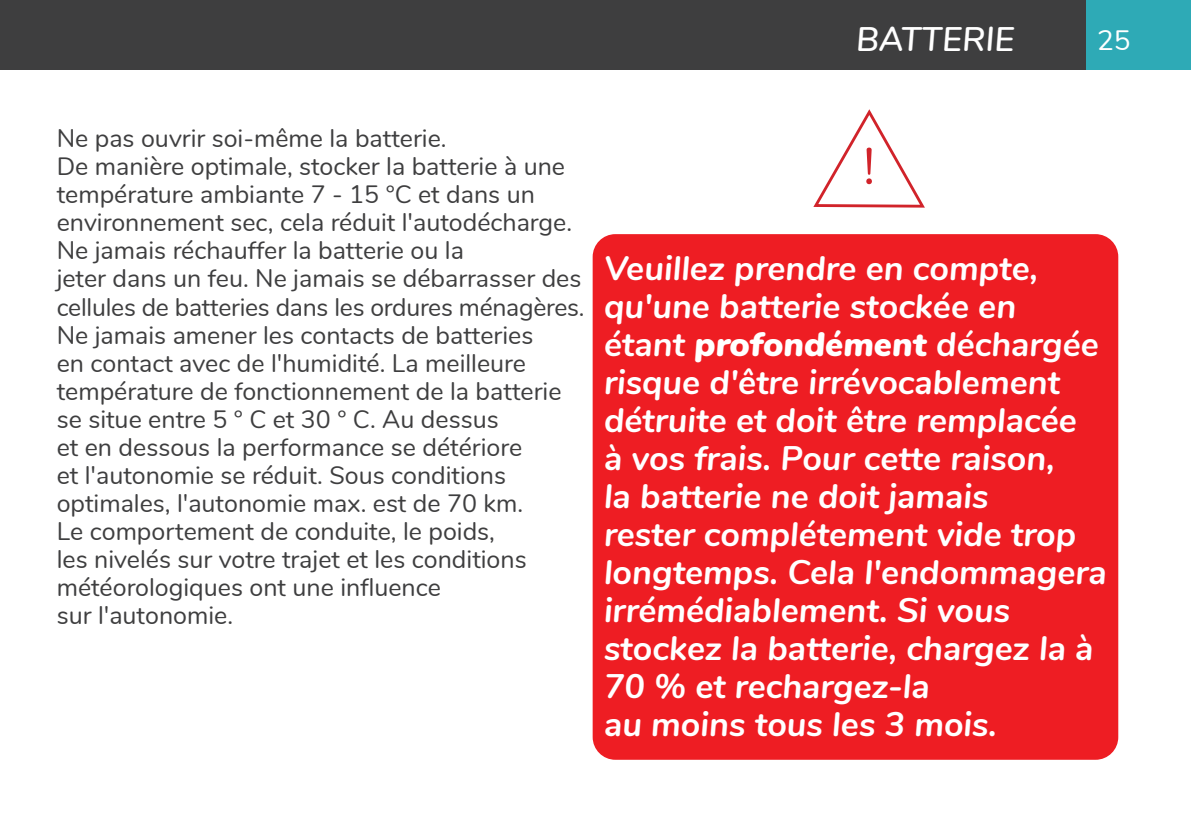
<style>
.page{position:relative;width:1191px;height:840px;background:#fff}
.page>*{position:absolute;margin:0;border:0;box-sizing:border-box;transform-origin:0 0}
.nom_en_blanc{font:51.2px "Nunito";color:#d1232a}
.ATTENTION_EN_ROUGE{font:italic 700 34px/38px "Nunito";color:#fff}
.GROS_TITRE_A_DROITE{font:italic 600 34px "Nunito";color:#fff}
.t1{font:28px "Nunito";color:#fff}
.TEXTE{font:25px/28px "Nunito";color:#3e3e3f}
.s1{font-weight:900}
</style>
<div class="page">
<div style="left:1085px;top:0;width:106px;height:70px;background:#2eaab6"></div>
<div style="left:0;top:0;width:1085px;height:70px;background:#3e3e3f"></div>
<svg style="left:813px;top:109px;width:112px;height:99px"></svg>
<div style="left:592px;top:234px;width:526px;height:525px;background:#ee1d23;border-radius:23px"></div>
<p class="GROS_TITRE_A_DROITE" style="left:856px;top:14px;width:160px">BATTERIE</p>
<p class="t1" style="left:1097px;top:20px;width:35px">25</p>
<p class="TEXTE" style="left:57px;top:123px;width:391px">Ne pas ouvrir soi-même la batterie.</p>
<p class="TEXTE" style="left:57px;top:151px;width:517px">De manière optimale, stocker la batterie à une température ambiante 7 - 15 °C et dans un environnement sec, cela réduit l'autodécharge.</p>
<p class="TEXTE" style="left:57px;top:235px;width:529px">Ne jamais réchauffer la batterie ou la<br>jeter dans un feu. Ne jamais se débarrasser des cellules de batteries dans les ordures ménagères.<br>Ne jamais amener les contacts de batteries<br>en contact avec de l'humidité. La meilleure température de fonctionnement de la batterie se situe entre 5 ° C et 30 ° C. Au dessus<br>et en dessous la performance se détériore<br>et l'autonomie se réduit. Sous conditions optimales, l'autonomie max. est de 70 km.<br>Le comportement de conduite, le poids,<br>les nivelés sur votre trajet et les conditions météorologiques ont une influence<br>sur l'autonomie.</p>
<p class="nom_en_blanc" style="left:863px;top:128px;width:13px">!</p>
<p class="ATTENTION_EN_ROUGE" style="left:604px;top:247px;width:504px">Veuillez prendre en compte, qu'une batterie stockée en<br>étant <span class="s1">profondément</span> déchargée risque d'être irrévocablement détruite et doit être remplacée<br>à vos frais. Pour cette raison,<br>la batterie ne doit jamais<br>rester complétement vide trop longtemps. Cela l'endommagera irrémédiablement. Si vous stockez la batterie, chargez la à<br>70 % et rechargez-la<br>au moins tous les 3 mois.</p>
</div>
